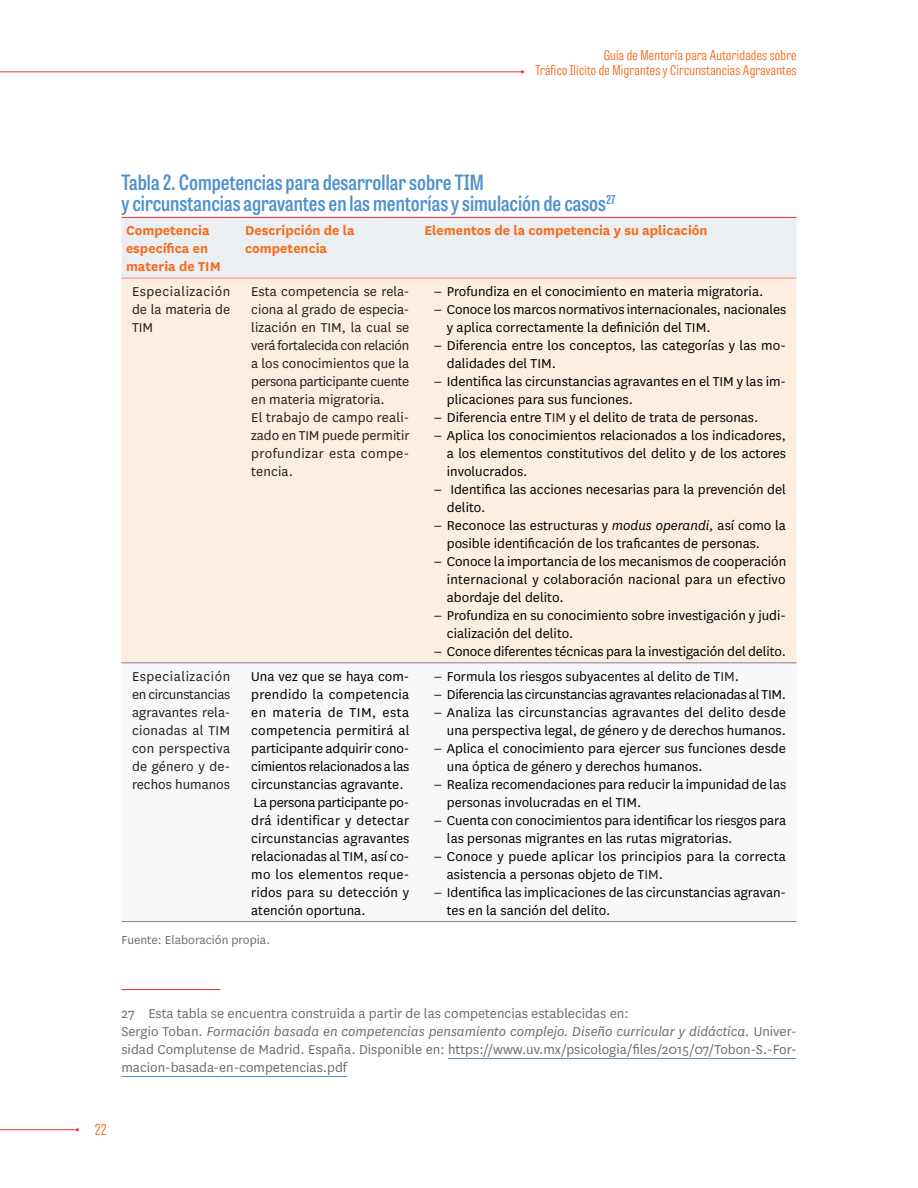
<style>
.page{position:relative;width:918px;height:1188px;background:#fff}
.page>*{position:absolute;margin:0;border:0;box-sizing:border-box;transform-origin:0 0}
.Tabla_Titulo{font:600 21px/21px "Tablet Gothic Condensed";color:#5090cc}
.Tabla_texto{font:15px/18px "National";color:#000}
.Tabla_texto-2{font:15px/18px "National";color:#231f20;text-align:justify}
.Nota_pie{font:15px/18px "National";color:#6c6d70;text-align:justify}
.Tabla_texto_izquierd{font:700 15px/18px "National";color:#f36e21}
.Tabla_texto-3{font:15px "National";letter-spacing:-.02em;color:#000}
.t1{font:15px "Tablet Gothic Comp Lt";color:#f36e21;scale:1.09 1}
.t2{font:13.5px/15px "Tablet Gothic Comp Lt";letter-spacing:.02em;color:#f36e21;text-align:right;scale:1.09 1}
.Fuente{font:13.5px "National";color:#6c6d70}
.s1{color:#231f20}
.s2{font-style:italic}
</style>
<div class="page">
<hr style="left:0;top:1129px;width:77px;height:1px;background:#ee2e33">
<hr style="left:0;top:71px;width:523px;height:1px;background:#ee2d34">
<div style="left:122px;top:218px;width:674px;height:60px;background:#ebeff1"></div>
<div style="left:122px;top:279px;width:674px;height:383px;background:#feeee0"></div>
<hr style="left:122px;top:662px;width:119px;height:1px;background:#808285">
<hr style="left:241px;top:662px;width:179px;height:1px;background:#808285">
<hr style="left:420px;top:662px;width:377px;height:1px;background:#808285">
<hr style="left:122px;top:921px;width:119px;height:1px;background:#808285">
<hr style="left:241px;top:921px;width:179px;height:1px;background:#808285">
<hr style="left:420px;top:921px;width:377px;height:1px;background:#808285">
<hr style="left:122px;top:217px;width:119px;height:1px;background:#ee2e33">
<hr style="left:241px;top:217px;width:179px;height:1px;background:#ee2e33">
<hr style="left:420px;top:217px;width:377px;height:1px;background:#ee2e33">
<hr style="left:122px;top:278px;width:119px;height:1px;background:#f48a73">
<hr style="left:241px;top:278px;width:179px;height:1px;background:#f48a73">
<hr style="left:420px;top:278px;width:377px;height:1px;background:#f48a73">
<hr style="left:122px;top:989px;width:98px;height:1px;background:#ee2d34">
<hr style="left:448px;top:1058px;width:348px;height:1px;background:#5090cc">
<hr style="left:122px;top:1076px;width:225px;height:1px;background:#5090cc">
<p class="t2" style="left:535px;top:48px;width:241px">Guía de Mentoría para Autoridades sobre<br>Tráfico Ilícito de Migrantes y Circunstancias Agravantes</p>
<p class="Tabla_Titulo" style="left:122px;top:171px;width:495px">Tabla 2. Competencias para desarrollar sobre TIM<br>y circunstancias agravantes en las mentorías y simulación de casos<sup>27</sup></p>
<p class="Tabla_texto_izquierd" style="left:126px;top:221px;width:96px">Competencia específica en materia de TIM</p>
<p class="Tabla_texto_izquierd" style="left:245px;top:221px;width:111px">Descripción de la competencia</p>
<p class="Tabla_texto_izquierd" style="left:424px;top:221px;width:285px">Elementos de la competencia y su aplicación</p>
<p class="Tabla_texto-2" style="left:132px;top:282px;width:100px">Especialización de la materia de TIM</p>
<p class="Tabla_texto-2" style="left:251px;top:282px;width:160px">Esta competencia se rela&shy;ciona al grado de especia&shy;lización en TIM, la cual se verá fortalecida con relación a los conocimientos que la persona participante cuente en materia migratoria.</p>
<p class="Tabla_texto-2" style="left:251px;top:408px;width:160px">El trabajo de campo reali&shy;zado en TIM puede permitir profundizar esta compe&shy;tencia.</p>
<p class="Tabla_texto" style="left:433px;top:282px;width:332px">‒ Profundiza en el conocimiento en materia migratoria.</p>
<p class="Tabla_texto" style="left:447px;top:300px;width:341px;text-indent:-14px">‒ Conoce los marcos normativos internacionales, nacionales y aplica correctamente la definición del TIM.</p>
<p class="Tabla_texto" style="left:447px;top:336px;width:341px;text-indent:-14px">‒ Diferencia entre los conceptos, las categorías y las mo&shy;dalidades del TIM.</p>
<p class="Tabla_texto" style="left:447px;top:372px;width:341px;text-indent:-14px">‒ Identifica las circunstancias agravantes en el TIM y las im&shy;plicaciones para sus funciones.</p>
<p class="Tabla_texto" style="left:433px;top:408px;width:327px">‒ Diferencia entre T<span class="s1">IM</span> y el delito de trata de personas.</p>
<p class="Tabla_texto" style="left:447px;top:426px;width:341px;text-align:justify;text-indent:-14px">‒ Aplica los conocimientos relacionados a los indicadores, a los elementos constitutivos del delito y de los actores involucrados.</p>
<p class="Tabla_texto" style="left:447px;top:480px;width:341px;text-indent:-14px">‒ Identifica las acciones necesarias para la prevención del delito.</p>
<p class="Tabla_texto" style="left:447px;top:516px;width:341px;text-indent:-14px">‒ Reconoce las estructuras y <span class="s2">modus operandi,</span> así como la posible identificación de los traficantes de personas.</p>
<p class="Tabla_texto" style="left:447px;top:552px;width:341px;text-align:justify;text-indent:-14px">‒ Conoce la importancia de los mecanismos de cooperación internacional y colaboración nacional para un efectivo abordaje del delito.</p>
<p class="Tabla_texto" style="left:447px;top:606px;width:341px;text-indent:-14px">‒ Profundiza en su conocimiento sobre investigación y judi&shy;cialización del delito.</p>
<p class="Tabla_texto" style="left:433px;top:642px;width:354px">‒ Conoce diferentes técnicas para la investigación del delito.</p>
<p class="Tabla_texto-2" style="left:132px;top:667px;width:100px">Especialización en circunstancias agravantes rela&shy;cionadas al TIM con perspectiva de género y de&shy;rechos humanos</p>
<p class="Tabla_texto" style="left:251px;top:667px;width:160px;text-align:justify">Una vez que se haya com&shy;prendido la competencia en materia de TIM, esta competencia permitirá al participante adquirir cono&shy;cimientos relacionados a las circunstancias agravante.</p>
<p class="Tabla_texto" style="left:251px;top:793px;width:160px;text-align:justify">La persona participante po&shy;drá identificar y detectar circunstancias agravantes relacionadas al TIM, así co&shy;mo los elementos reque&shy;ridos para su detección y atención oportuna.</p>
<p class="Fuente" style="left:122px;top:932px;width:150px">Fuente: Elaboración propia.</p>
<p class="Tabla_texto" style="left:433px;top:667px;width:307px">‒ Formula los riesgos subyacentes al delito de T<span class="s1">IM</span>.</p>
<p class="Tabla_texto-3" style="left:433px;top:684px;width:354px">‒ Diferencia las circunstancias agravantes relacionadas al TIM.</p>
<p class="Tabla_texto" style="left:433px;top:703px;width:354px;text-align:right">‒ Analiza las circunstancias agravantes del delito desde una perspectiva legal, de género y de derechos humanos.</p>
<p class="Tabla_texto" style="left:447px;top:739px;width:341px;text-indent:-14px">‒ Aplica el conocimiento para ejercer sus funciones desde una óptica de género y derechos humanos.</p>
<p class="Tabla_texto" style="left:447px;top:775px;width:341px;text-indent:-14px">‒ Realiza recomendaciones para reducir la impunidad de las personas involucradas en el TIM.</p>
<p class="Tabla_texto" style="left:447px;top:811px;width:341px;text-indent:-14px">‒ Cuenta con conocimientos para identificar los riesgos para las personas migrantes en las rutas migratorias.</p>
<p class="Tabla_texto" style="left:447px;top:847px;width:341px;text-indent:-14px">‒ Conoce y puede aplicar los principios para la correcta asistencia a personas objeto de T<span class="s1">IM</span>.</p>
<p class="Tabla_texto" style="left:447px;top:883px;width:341px;text-indent:-14px">‒ Identifica las implicaciones de las circunstancias agravan&shy;tes en la sanción del delito.</p>
<p class="Nota_pie" style="left:122px;top:1004px;width:509px">27 Esta tabla se encuentra construida a partir de las competencias establecidas en:</p>
<p class="Nota_pie" style="left:122px;top:1022px;width:676px">Sergio Toban. <span class="s2">Formación basada en competencias pensamiento complejo. Diseño curricular y didáctica.</span> Univer&shy;sidad Complutense de Madrid. España. Disponible en: https://www.uv.mx/psicologia/files/2015/07/Tobon-S.-For&shy;macion-basada-en-competencias.pdf</p>
<p class="t1" style="left:95px;top:1120px;width:12px">22</p>
</div>
